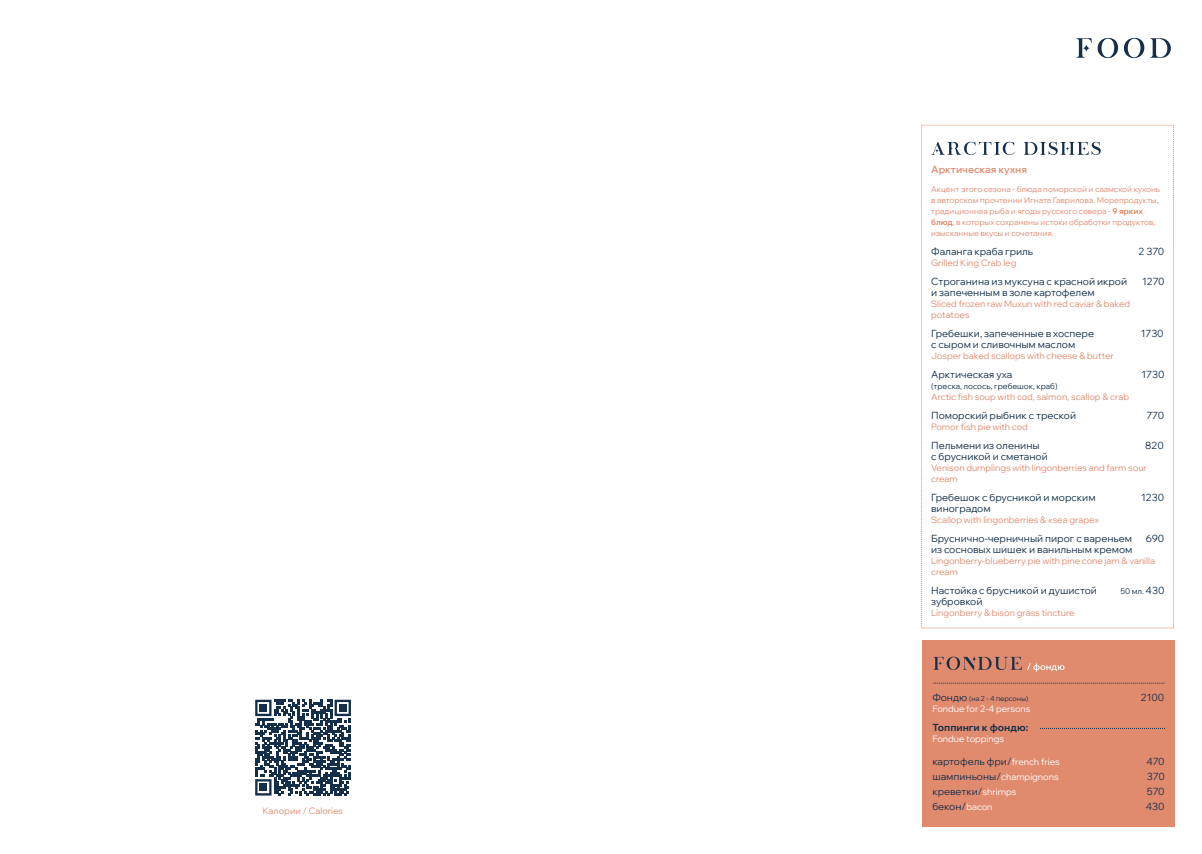
<style>
.page{position:relative;width:1202px;height:854px;background:#fff}
.page>*{position:absolute;margin:0;border:0;box-sizing:border-box;transform-origin:0 0}
.t1{font:10px "Wix Madefor Display";color:#152f4b}
.t2{font:600 10px "Wix Madefor Display";color:#e18b6e}
.t3{font:700 10px "Wix Madefor Display";color:#152f4b}
.t4{font:9px/11px "Wix Madefor Display";color:#e18b6e}
.t5{font:9px "Wix Madefor Display";color:#fff}
.t6{font:8px/11px "Wix Madefor Display";color:#e18b6e}
.t7{font:8px "Wix Madefor Display";color:#152f4b}
.t8{font:7px "Wix Madefor Display";color:#152f4b}
.s1{font-weight:700}
.s2{font-size:10px}
.s3{font-size:9px;color:#fff}
</style>
<div class="page">
<div style="left:922px;top:640px;width:253px;height:186px;background:#e18b6e"></div>
<svg style="left:1098px;top:38px;width:20px;height:20px"></svg>
<svg style="left:1124px;top:38px;width:20px;height:20px"></svg>
<svg style="left:1150px;top:38px;width:21px;height:20px"></svg>
<svg style="left:1076px;top:38px;width:16px;height:20px"></svg>
<svg style="left:933px;top:682px;width:232px;height:1px"></svg>
<svg style="left:1040px;top:728px;width:125px;height:1px"></svg>
<svg style="left:255px;top:699px;width:96px;height:96px"></svg>
<div style="left:260px;top:704px;width:7px;height:7px;background:#152f4b"></div>
<div style="left:339px;top:704px;width:7px;height:7px;background:#152f4b"></div>
<div style="left:260px;top:783px;width:7px;height:7px;background:#152f4b"></div>
<svg style="left:934px;top:655px;width:130px;height:16px"></svg>
<svg style="left:931px;top:142px;width:84px;height:13px"></svg>
<svg style="left:1024px;top:142px;width:77px;height:13px"></svg>
<p class="t4" style="left:262px;top:804px;width:82px">Калории / Calories</p>
<p class="t2" style="left:931px;top:161px;width:98px">Арктическая кухня</p>
<p class="t6" style="left:931px;top:183px;width:231px">Акцент этого сезона - блюда поморской и саамской кухонь в авторском прочтении Игната Гаврилова. Морепродукты, традиционная рыба и ягоды русского севера - <span class="s1">9 ярких блюд</span>, в которых сохранены истоки обработки продуктов, изысканные вкусы и сочетания.</p>
<p class="t1" style="left:931px;top:243px;width:104px">Фаланга краба гриль</p>
<p class="t1" style="left:1138px;top:243px;width:27px">2 370</p>
<p class="t4" style="left:931px;top:256px;width:87px">Grilled King Crab leg</p>
<p class="t1" style="left:931px;top:273px;width:198px">Строганина из муксуна с красной икрой</p>
<p class="t1" style="left:1142px;top:273px;width:24px">1270</p>
<p class="t1" style="left:931px;top:284px;width:165px">и запеченным в золе картофелем</p>
<p class="t4" style="left:931px;top:297px;width:201px">Sliced frozen raw Muxun with red caviar &amp; baked potatoes</p>
<p class="t1" style="left:931px;top:325px;width:164px">Гребешки, запеченные в хоспере</p>
<p class="t1" style="left:1141px;top:325px;width:24px">1730</p>
<p class="t1" style="left:931px;top:336px;width:146px">с сыром и сливочным маслом</p>
<p class="t4" style="left:931px;top:349px;width:184px">Josper baked scallops with cheese &amp; butter</p>
<p class="t1" style="left:931px;top:366px;width:83px">Арктическая уха</p>
<p class="t1" style="left:1141px;top:366px;width:24px">1730</p>
<p class="t7" style="left:931px;top:380px;width:128px">(треска, лосось, гребешок, краб)</p>
<p class="t4" style="left:931px;top:390px;width:199px">Arctic fish soup with cod, salmon, scallop &amp; crab</p>
<p class="t1" style="left:931px;top:407px;width:146px">Поморский рыбник с треской</p>
<p class="t1" style="left:1146px;top:407px;width:19px">770</p>
<p class="t4" style="left:931px;top:420px;width:98px">Pomor fish pie with cod</p>
<p class="t1" style="left:931px;top:437px;width:110px">Пельмени из оленины</p>
<p class="t1" style="left:1145px;top:437px;width:20px">820</p>
<p class="t1" style="left:931px;top:448px;width:118px">с брусникой и сметаной</p>
<p class="t4" style="left:931px;top:461px;width:217px">Venison dumplings with lingonberries and farm sour cream</p>
<p class="t1" style="left:931px;top:489px;width:166px">Гребешок с брусникой и морским</p>
<p class="t1" style="left:1141px;top:489px;width:24px">1230</p>
<p class="t1" style="left:931px;top:500px;width:61px">виноградом</p>
<p class="t4" style="left:931px;top:513px;width:169px">Scallop with lingonberries &amp; «sea grape»</p>
<p class="t1" style="left:931px;top:530px;width:202px">Бруснично-черничный пирог с вареньем</p>
<p class="t1" style="left:1146px;top:530px;width:20px">690</p>
<p class="t1" style="left:931px;top:541px;width:203px">из сосновых шишек и ванильным кремом</p>
<p class="t4" style="left:931px;top:554px;width:225px">Lingonberry-blueberry pie with pine cone jam &amp; vanilla cream</p>
<p class="t1" style="left:931px;top:582px;width:167px">Настойка с брусникой и душистой</p>
<p class="t7" style="left:1120px;top:585px;width:46px">50 мл. <span class="s2">430</span></p>
<p class="t1" style="left:931px;top:593px;width:53px">зубровкой</p>
<p class="t4" style="left:931px;top:606px;width:145px">Lingonberry &amp; bison grass tincture</p>
<p class="t8" style="left:932px;top:693px;width:98px"><span class="s2">Фондю</span> (на 2 - 4 персоны)</p>
<p class="t1" style="left:1141px;top:689px;width:25px">2100</p>
<p class="t5" style="left:932px;top:702px;width:100px">Fondue for 2-4 persons</p>
<p class="t3" style="left:932px;top:719px;width:98px">Топпинги к фондю:</p>
<p class="t5" style="left:932px;top:732px;width:73px">Fondue toppings</p>
<p class="t1" style="left:932px;top:753px;width:129px">картофель фри/<span class="s3">french fries</span></p>
<p class="t1" style="left:1146px;top:753px;width:20px">470</p>
<p class="t1" style="left:932px;top:768px;width:128px">шампиньоны/<span class="s3">champignons</span></p>
<p class="t1" style="left:1147px;top:768px;width:19px">370</p>
<p class="t1" style="left:932px;top:783px;width:85px">креветки/<span class="s3">shrimps</span></p>
<p class="t1" style="left:1147px;top:783px;width:19px">570</p>
<p class="t1" style="left:932px;top:798px;width:62px">бекон/<span class="s3">bacon</span></p>
<p class="t1" style="left:1146px;top:798px;width:20px">430</p>
</div>
